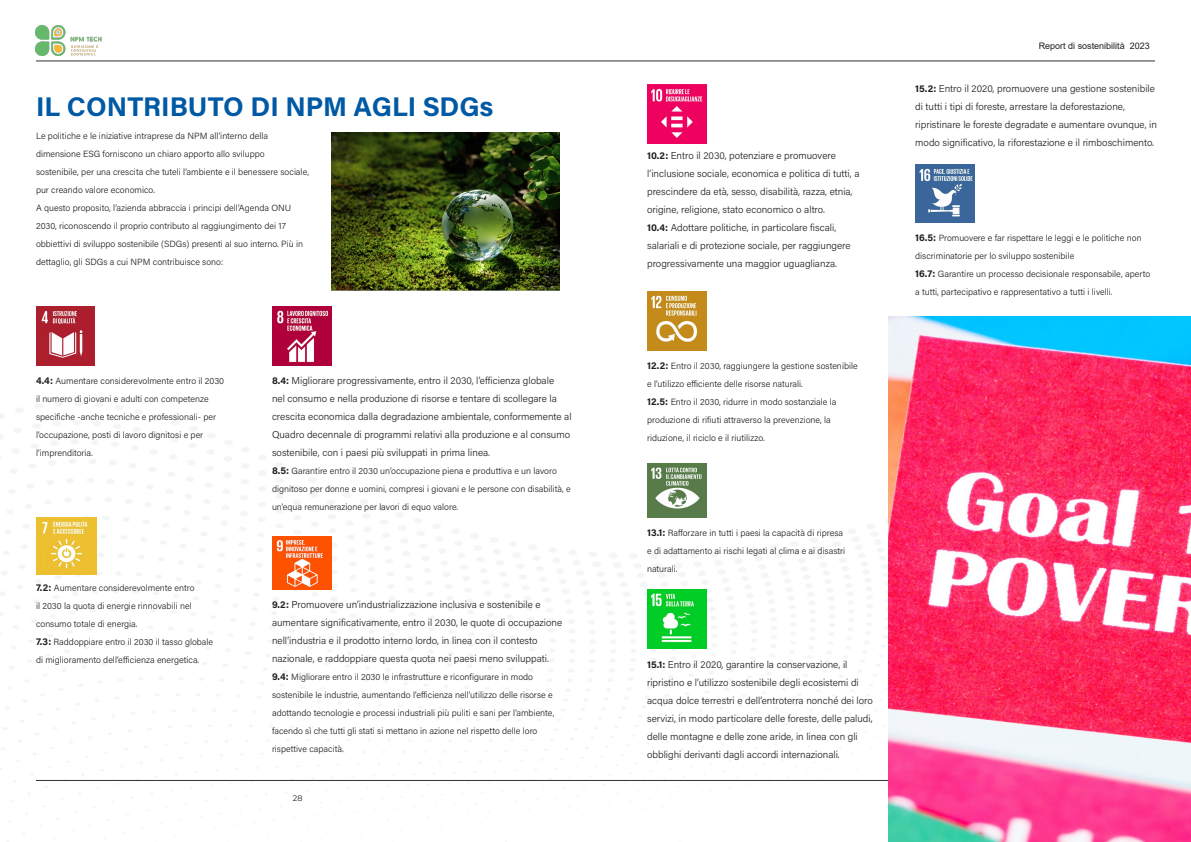
<style>
.page{position:relative;width:1191px;height:842px;background:#fff}
.page>*{position:absolute;margin:0;border:0;box-sizing:border-box;transform-origin:0 0}
.t1{font:700 27px "Acumin Pro";color:#0059a4}
.t2{font:300 10px/18px "Acumin Pro";color:#231f20}
.t3{font:300 9px/18px "Acumin Pro";color:#231f20}
.t4{font:9px "Arial";color:#231f20}
.t5{font:8px "Montserrat";color:#231f20}
.s1{font-weight:700;font-size:10px}
.s2{font-weight:700}
</style>
<div class="page">
<hr style="left:36px;top:60px;width:1119px;height:1px;background:#2f3234">
<img style="left:35px;top:26px;width:67px;height:30px">
<img style="left:0;top:401px;width:888px;height:441px">
<img style="left:36px;top:307px;width:59px;height:58px">
<img style="left:272px;top:307px;width:59px;height:58px">
<img style="left:36px;top:517px;width:61px;height:57px">
<img style="left:331px;top:133px;width:228px;height:158px">
<img style="left:915px;top:165px;width:59px;height:57px">
<img style="left:647px;top:292px;width:59px;height:58px">
<img style="left:272px;top:536px;width:59px;height:54px">
<img style="left:888px;top:316px;width:303px;height:526px">
<img style="left:647px;top:464px;width:59px;height:53px">
<img style="left:647px;top:84px;width:59px;height:59px">
<img style="left:647px;top:589px;width:59px;height:59px">
<h1 class="t1" style="left:36px;top:87px;width:459px">IL CONTRIBUTO DI NPM AGLI SDGs</h1>
<p class="t3" style="left:36px;top:127px;width:275px">Le politiche e le iniziative intraprese da NPM all’interno della dimensione ESG forniscono un chiaro apporto allo sviluppo sostenibile, per una crescita che tuteli l’ambiente e il benessere sociale, pur creando valore economico.<br>A questo proposito, l’azienda abbraccia i principi dell’Agenda ONU 2030, riconoscendo il proprio contributo al raggiungimento dei 17 obbiettivi di sviluppo sostenibile (SDGs) presenti al suo interno. Più in dettaglio, gli SDGs a cui NPM contribuisce sono:</p>
<p class="t3" style="left:36px;top:372px;width:190px"><span class="s1">4.4:</span> Aumentare considerevolmente entro il 2030 il numero di giovani e adulti con competenze specifiche -anche tecniche e professionali- per l’occupazione, posti di lavoro dignitosi e per l’imprenditoria.</p>
<p class="t3" style="left:36px;top:579px;width:179px"><span class="s1">7.2:</span> Aumentare considerevolmente entro<br>il 2030 la quota di energie rinnovabili nel consumo totale di energia.<br><span class="s1">7.3:</span> Raddoppiare entro il 2030 il tasso globale di miglioramento dell’efficienza energetica.</p>
<p class="t2" style="left:272px;top:371px;width:301px"><span class="s2">8.4:</span> Migliorare progressivamente, entro il 2030, l’efficienza globale<br>nel consumo e nella produzione di risorse e tentare di scollegare la crescita economica dalla degradazione ambientale, conformemente al Quadro decennale di programmi relativi alla produzione e al consumo sostenibile, con i paesi più sviluppati in prima linea.</p>
<p class="t3" style="left:272px;top:462px;width:300px"><span class="s1">8.5:</span> Garantire entro il 2030 un’occupazione piena e produttiva e un lavoro dignitoso per donne e uomini, compresi i giovani e le persone con disabilità, e un’equa remunerazione per lavori di equo valore.</p>
<p class="t2" style="left:272px;top:595px;width:292px"><span class="s2">9.2:</span> Promuovere un’industrializzazione inclusiva e sostenibile e aumentare significativamente, entro il 2030, le quote di occupazione nell’industria e il prodotto interno lordo, in linea con il contesto nazionale, e raddoppiare questa quota nei paesi meno sviluppati.</p>
<p class="t3" style="left:272px;top:668px;width:284px"><span class="s1">9.4:</span> Migliorare entro il 2030 le infrastrutture e riconfigurare in modo sostenibile le industrie, aumentando l’efficienza nell’utilizzo delle risorse e adottando tecnologie e processi industriali più puliti e sani per l’ambiente, facendo sì che tutti gli stati si mettano in azione nel rispetto delle loro rispettive capacità.</p>
<p class="t5" style="left:293px;top:793px;width:11px">28</p>
<p class="t2" style="left:647px;top:146px;width:214px"><span class="s2">10.2:</span> Entro il 2030, potenziare e promuovere l’inclusione sociale, economica e politica di tutti, a prescindere da età, sesso, disabilità, razza, etnia, origine, religione, stato economico o altro.<br><span class="s2">10.4:</span> Adottare politiche, in particolare fiscali, salariali e di protezione sociale, per raggiungere progressivamente una maggior uguaglianza.</p>
<p class="t3" style="left:647px;top:356px;width:212px"><span class="s1">12.2:</span> Entro il 2030, raggiungere la gestione sostenibile e l’utilizzo efficiente delle risorse naturali.<br><span class="s1">12.5:</span> Entro il 2030, ridurre in modo sostanziale la produzione di rifiuti attraverso la prevenzione, la riduzione, il riciclo e il riutilizzo.</p>
<p class="t3" style="left:647px;top:523px;width:199px"><span class="s1">13.1:</span> Rafforzare in tutti i paesi la capacità di ripresa e di adattamento ai rischi legati al clima e ai disastri naturali.</p>
<p class="t2" style="left:647px;top:655px;width:227px"><span class="s2">15.1:</span> Entro il 2020, garantire la conservazione, il ripristino e l’utilizzo sostenibile degli ecosistemi di acqua dolce terrestri e dell’entroterra nonché dei loro servizi, in modo particolare delle foreste, delle paludi, delle montagne e delle zone aride, in linea con gli obblighi derivanti dagli accordi internazionali.</p>
<p class="t4" style="left:1038px;top:39px;width:113px">Report di sostenibilità 2023</p>
<p class="t2" style="left:915px;top:79px;width:243px"><span class="s2">15.2:</span> Entro il 2020, promuovere una gestione sostenibile di tutti i tipi di foreste, arrestare la deforestazione, ripristinare le foreste degradate e aumentare ovunque, in modo significativo, la riforestazione e il rimboschimento.</p>
<p class="t3" style="left:915px;top:228px;width:236px"><span class="s1">16.5:</span> Promuovere e far rispettare le leggi e le politiche non discriminatorie per lo sviluppo sostenibile<br><span class="s1">16.7:</span> Garantire un processo decisionale responsabile, aperto a tutti, partecipativo e rappresentativo a tutti i livelli.</p>
</div>
